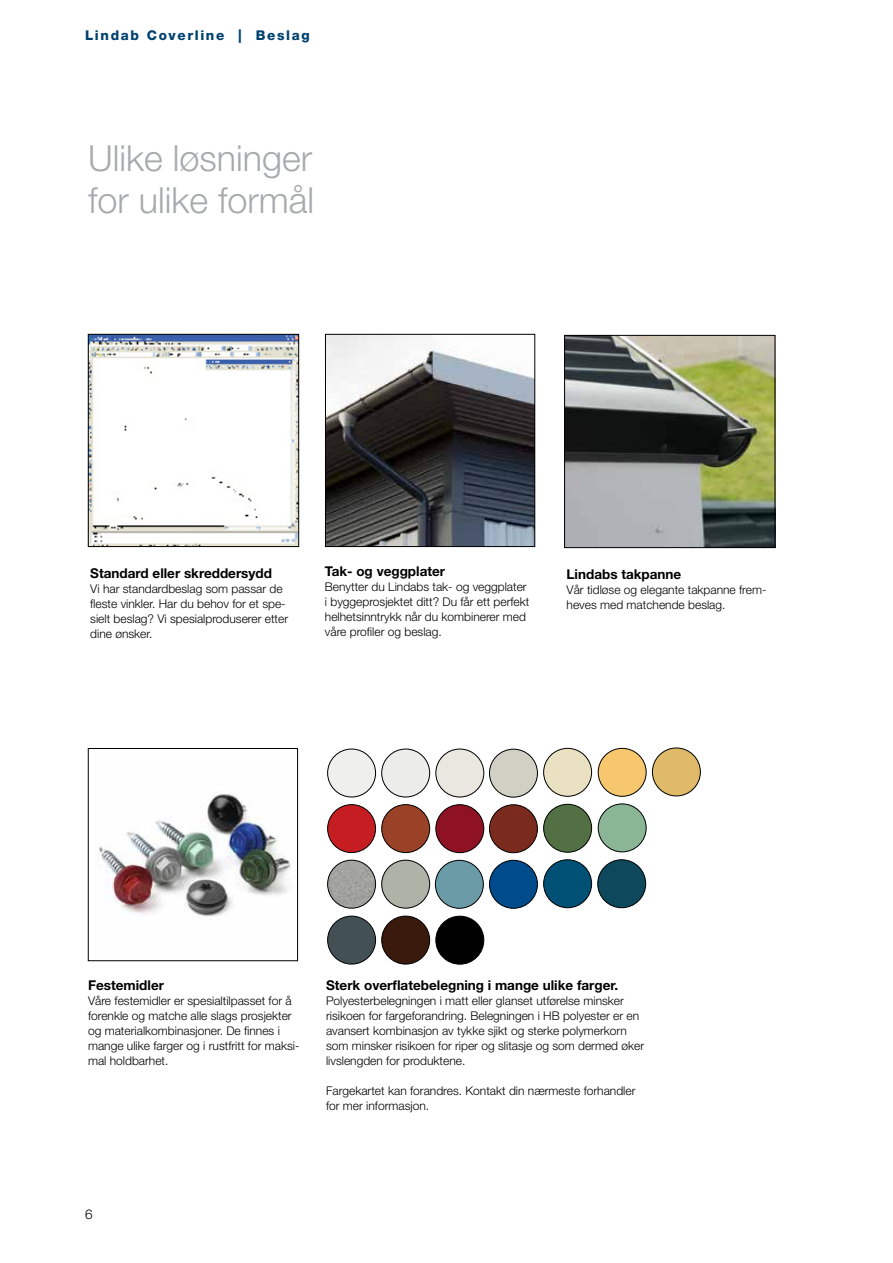
<style>
.page{position:relative;width:893px;height:1263px;background:#fff}
.page>*{position:absolute;margin:0;border:0;box-sizing:border-box;transform-origin:0 0}
.t1{font:300 36px/42px "Helvetica Neue";color:#a7a9ac}
.t2{font:700 13.5px "Helvetica Neue";color:#000}
.t3{font:800 13.5px "Helvetica Neue";letter-spacing:.12em;color:#00426f}
.t4{font:300 13.5px "Helvetica Neue";color:#000}
.t5{font:300 12px/15px "Helvetica Neue";color:#000}
</style>
<div class="page">
<img style="left:566px;top:337px;width:207px;height:209px">
<div style="left:564px;top:335px;width:211px;height:213px;border:1px solid #000"></div>
<img style="left:327px;top:336px;width:206px;height:209px">
<div style="left:325px;top:334px;width:210px;height:213px;border:1px solid #000"></div>
<img style="left:99px;top:793px;width:192px;height:127px">
<div style="left:88px;top:748px;width:210px;height:213px;border:1px solid #000"></div>
<img style="left:90px;top:336px;width:207px;height:209px">
<div style="left:88px;top:334px;width:211px;height:213px;border:1px solid #000"></div>
<div style="left:652px;top:748px;width:48px;height:48px;background:#dfba68;border-radius:50%"></div>
<div style="left:652px;top:748px;width:49px;height:48px;border:1px solid #000;border-radius:50%"></div>
<div style="left:544px;top:860px;width:48px;height:48px;background:#005175;border-radius:50%"></div>
<div style="left:543px;top:859px;width:49px;height:49px;border:1px solid #000;border-radius:50%"></div>
<div style="left:598px;top:860px;width:48px;height:48px;background:#0d485d;border-radius:50%"></div>
<div style="left:597px;top:859px;width:49px;height:49px;border:1px solid #000;border-radius:50%"></div>
<div style="left:598px;top:748px;width:48px;height:48px;background:#f6c76d;border-radius:50%"></div>
<div style="left:598px;top:748px;width:48px;height:48px;border:1px solid #000;border-radius:50%"></div>
<div style="left:598px;top:804px;width:48px;height:48px;background:#8ab696;border-radius:50%"></div>
<div style="left:598px;top:804px;width:48px;height:48px;border:1px solid #000;border-radius:50%"></div>
<div style="left:544px;top:748px;width:48px;height:48px;background:#eae1c3;border-radius:50%"></div>
<div style="left:543px;top:748px;width:49px;height:48px;border:1px solid #000;border-radius:50%"></div>
<div style="left:544px;top:804px;width:48px;height:48px;background:#536f44;border-radius:50%"></div>
<div style="left:543px;top:804px;width:49px;height:48px;border:1px solid #000;border-radius:50%"></div>
<div style="left:328px;top:749px;width:48px;height:48px;background:#eff0ee;border-radius:50%"></div>
<div style="left:327px;top:749px;width:49px;height:48px;border:1px solid #000;border-radius:50%"></div>
<div style="left:382px;top:749px;width:48px;height:48px;background:#ecedeb;border-radius:50%"></div>
<div style="left:381px;top:749px;width:49px;height:48px;border:1px solid #000;border-radius:50%"></div>
<div style="left:436px;top:749px;width:48px;height:48px;background:#eae7e0;border-radius:50%"></div>
<div style="left:436px;top:749px;width:48px;height:48px;border:1px solid #000;border-radius:50%"></div>
<div style="left:328px;top:805px;width:48px;height:47px;background:#c61d23;border-radius:50%"></div>
<div style="left:327px;top:804px;width:49px;height:49px;border:1px solid #000;border-radius:50%"></div>
<div style="left:382px;top:805px;width:48px;height:47px;background:#994228;border-radius:50%"></div>
<div style="left:381px;top:804px;width:49px;height:49px;border:1px solid #000;border-radius:50%"></div>
<div style="left:436px;top:805px;width:48px;height:48px;background:#8e1223;border-radius:50%"></div>
<div style="left:436px;top:804px;width:48px;height:49px;border:1px solid #000;border-radius:50%"></div>
<img style="left:328px;top:860px;width:48px;height:48px;border-radius:24px">
<div style="left:327px;top:860px;width:49px;height:48px;border:1px solid #000;border-radius:50%"></div>
<div style="left:382px;top:860px;width:48px;height:48px;background:#afb3a7;border-radius:50%"></div>
<div style="left:381px;top:860px;width:49px;height:48px;border:1px solid #000;border-radius:50%"></div>
<div style="left:489px;top:749px;width:48px;height:48px;background:#d1d0c4;border-radius:50%"></div>
<div style="left:489px;top:749px;width:49px;height:48px;border:1px solid #000;border-radius:50%"></div>
<div style="left:489px;top:805px;width:48px;height:48px;background:#7b2b1e;border-radius:50%"></div>
<div style="left:489px;top:804px;width:49px;height:49px;border:1px solid #000;border-radius:50%"></div>
<div style="left:435px;top:860px;width:48px;height:48px;background:#6a9ba6;border-radius:50%"></div>
<div style="left:435px;top:860px;width:49px;height:48px;border:1px solid #000;border-radius:50%"></div>
<div style="left:489px;top:860px;width:48px;height:48px;background:#004b8c;border-radius:50%"></div>
<div style="left:489px;top:860px;width:49px;height:48px;border:1px solid #000;border-radius:50%"></div>
<div style="left:328px;top:916px;width:48px;height:48px;background:#435054;border-radius:50%"></div>
<div style="left:327px;top:916px;width:49px;height:48px;border:1px solid #000;border-radius:50%"></div>
<div style="left:382px;top:916px;width:48px;height:48px;background:#3b1a0e;border-radius:50%"></div>
<div style="left:381px;top:916px;width:49px;height:48px;border:1px solid #000;border-radius:50%"></div>
<div style="left:436px;top:916px;width:48px;height:48px;background:#000;border-radius:50%"></div>
<div style="left:436px;top:916px;width:48px;height:48px;border:1px solid #000;border-radius:50%"></div>
<p class="t3" style="left:85px;top:27px;width:226px">Lindab Coverline | Beslag</p>
<h1 class="t1" style="left:88px;top:136px;width:228px">Ulike løsninger for ulike formål</h1>
<p class="t2" style="left:90px;top:564px;width:183px">Standard eller skreddersydd</p>
<p class="t5" style="left:90px;top:580px;width:199px">Vi har standardbeslag som passar de fleste vinkler. Har du behov for et spe&shy;sielt beslag? Vi spesialproduserer etter dine ønsker.</p>
<p class="t2" style="left:325px;top:562px;width:122px">Tak- og veggplater</p>
<p class="t5" style="left:325px;top:578px;width:206px">Benytter du Lindabs tak- og veggplater i byggeprosjektet ditt? Du får ett perfekt helhetsinntrykk når du kombinerer med våre profiler og beslag.</p>
<p class="t2" style="left:567px;top:565px;width:116px">Lindabs takpanne</p>
<p class="t5" style="left:567px;top:582px;width:201px">Vår tidløse og elegante takpanne frem&shy;heves med matchende beslag.</p>
<p class="t2" style="left:88px;top:976px;width:77px">Festemidler</p>
<p class="t5" style="left:88px;top:993px;width:213px">Våre festemidler er spesialtilpasset for å forenkle og matche alle slags prosjekter og materialkombinasjoner. De finnes i mange ulike farger og i rustfritt for maksi&shy;mal holdbarhet.</p>
<p class="t2" style="left:326px;top:976px;width:294px">Sterk overflatebelegning i mange ulike farger.</p>
<p class="t5" style="left:326px;top:993px;width:320px">Polyesterbelegningen i matt eller glanset utførelse minsker risikoen for fargeforandring. Belegningen i HB polyester er en avansert kombinasjon av tykke sjikt og sterke polymerkorn som minsker risikoen for riper og slitasje og som dermed øker livslengden for produktene.</p>
<p class="t5" style="left:326px;top:1083px;width:311px">Fargekartet kan forandres. Kontakt din nærmeste forhandler for mer informasjon.</p>
<p class="t4" style="left:85px;top:1206px;width:9px">6</p>
</div>
